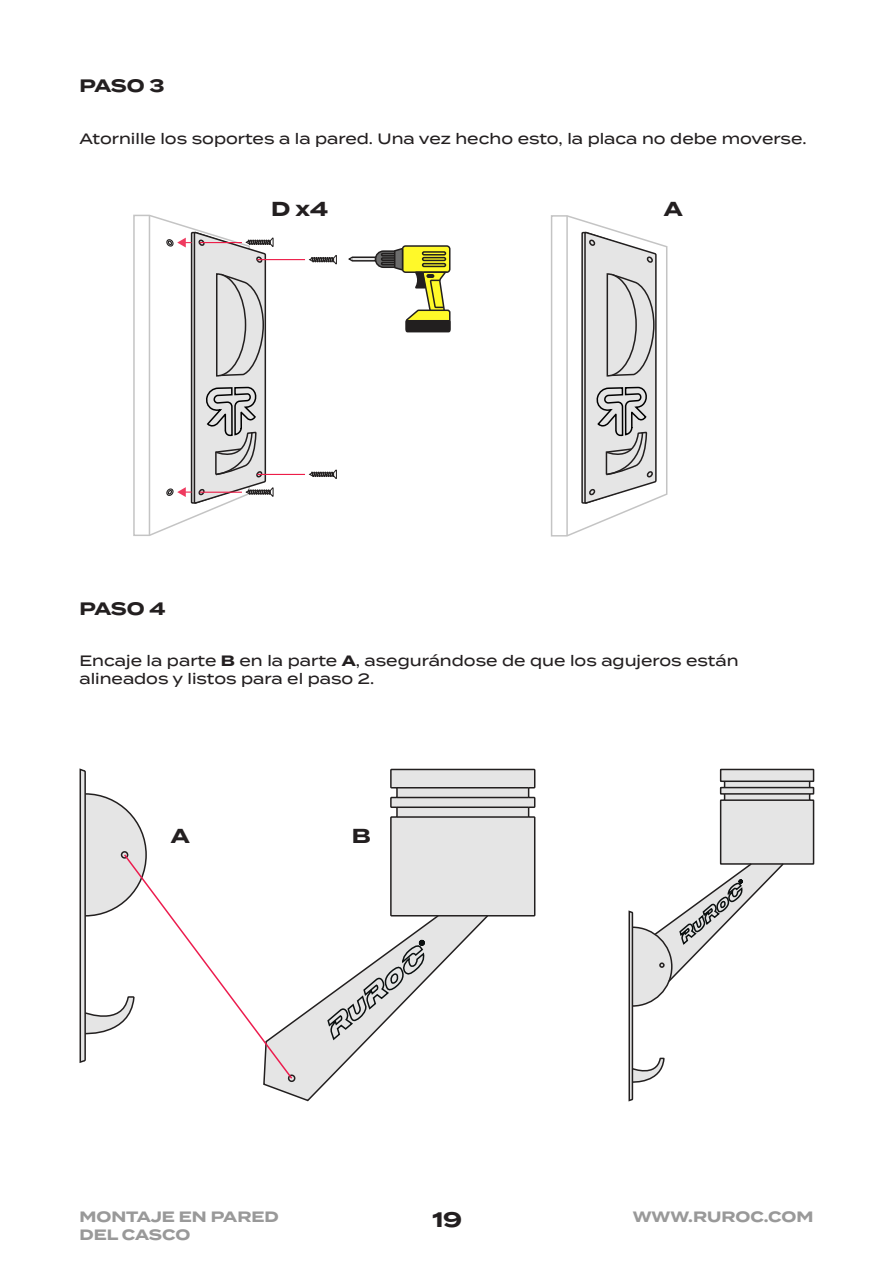
<style>
.page{position:relative;width:893px;height:1263px;background:#fff}
.page>*{position:absolute;margin:0;border:0;box-sizing:border-box;transform-origin:0 0}
.t1{font:700 21px "Termina";color:#231f20}
.t2{font:700 20.25px "Termina";color:#231f20}
.t3{font:700 18px "Termina";letter-spacing:-.03em;color:#231f20}
.t4{font:500 15px/18px "Termina";color:#231f20}
.t5{font:700 15px "Termina";color:#999}
.s1{font-weight:700}
</style>
<div class="page">
<div style="left:402px;top:245px;width:48px;height:28px;border:2px solid #221f1f;border-radius:3px"></div>
<svg style="left:348px;top:247px;width:103px;height:86px"></svg>
<svg style="left:551px;top:215px;width:117px;height:322px"></svg>
<hr style="left:257px;top:259px;width:48px;height:1px;background:#ed1d48">
<hr style="left:257px;top:474px;width:48px;height:1px;background:#ed1d48">
<svg style="left:308px;top:255px;width:29px;height:10px"></svg>
<svg style="left:308px;top:470px;width:29px;height:9px"></svg>
<svg style="left:133px;top:214px;width:141px;height:322px"></svg>
<svg style="left:79px;top:768px;width:457px;height:334px"></svg>
<svg style="left:628px;top:768px;width:187px;height:334px"></svg>
<p class="t3" style="left:79px;top:73px;width:87px">PASO 3</p>
<p class="t4" style="left:79px;top:129px;width:729px">Atornille los soportes a la pared. Una vez hecho esto, la placa no debe moverse.</p>
<h2 class="t2" style="left:271px;top:194px;width:59px">D x4</h2>
<h2 class="t2" style="left:664px;top:194px;width:20px">A</h2>
<p class="t3" style="left:79px;top:595px;width:88px">PASO 4</p>
<p class="t4" style="left:79px;top:652px;width:661px">Encaje la parte <span class="s1">B</span> en la parte <span class="s1">A</span>, asegurándose de que los agujeros están alineados y listos para el paso 2.</p>
<h2 class="t2" style="left:171px;top:820px;width:20px">A</h2>
<h2 class="t2" style="left:352px;top:820px;width:21px">B</h2>
<p class="t5" style="left:79px;top:1206px;width:201px">MONTAJE EN PARED</p>
<p class="t5" style="left:633px;top:1206px;width:182px">WWW.RUROC.COM</p>
<p class="t5" style="left:79px;top:1224px;width:112px">DEL CASCO</p>
<h1 class="t1" style="left:432px;top:1204px;width:31px">19</h1>
</div>
